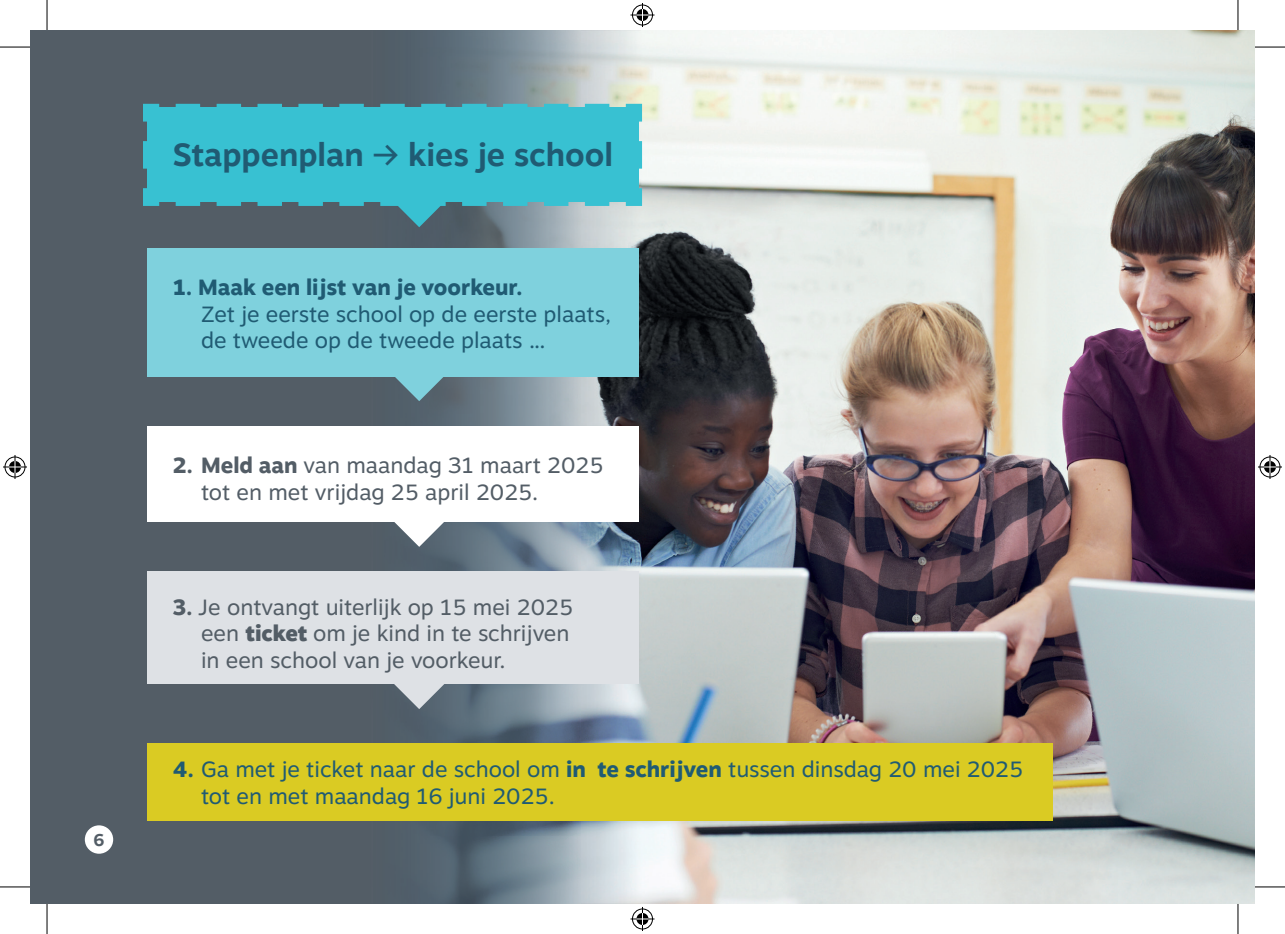
<style>
.page{position:relative;width:1285px;height:934px;background:#fff}
.page>*{position:absolute;margin:0;border:0;box-sizing:border-box;transform-origin:0 0}
.t1{font:700 32px "Motiva Sans";color:#205b73}
.t2{font:22px/26.4px "Motiva Sans";color:#205b73}
.t3{font:22px/26.4px "Motiva Sans";color:#535d66}
.t4{font:800 22px "Motiva Sans";color:#205b73}
.t5{font:700 17px "Motiva Sans";color:#535d66}
.s1{font-weight:800}
.s2{font-weight:900}
</style>
<div class="page">
<div style="left:30px;top:30px;width:1225px;height:873px;background:#535d66"></div>
<img style="left:641px;top:30px;width:614px;height:873px">
<svg style="left:369px;top:903px;width:272px;height:1px"></svg>
<svg style="left:369px;top:30px;width:272px;height:873px;background:#a3aeb5"></svg>
<img style="left:438px;top:903px;width:136px;height:1px">
<img style="left:373px;top:30px;width:207px;height:873px">
<svg style="left:143px;top:100px;width:503px;height:110px;background:#3dbdcd"></svg>
<div style="left:147px;top:248px;width:491px;height:128px;background:#7fd1dd"></div>
<div style="left:147px;top:743px;width:905px;height:78px;background:#dacb23"></div>
<div style="left:147px;top:426px;width:491px;height:95px;background:#fff"></div>
<div style="left:147px;top:571px;width:491px;height:112px;background:#dee1e5"></div>
<svg style="left:176px;top:198px;width:441px;height:29px"></svg>
<svg style="left:393px;top:376px;width:52px;height:25px"></svg>
<svg style="left:393px;top:521px;width:52px;height:25px"></svg>
<svg style="left:393px;top:683px;width:52px;height:25px"></svg>
<div style="left:85px;top:825px;width:28px;height:28px;background:#fff;border-radius:50%"></div>
<hr style="left:0;top:47px;width:30px;height:1px;background:#000">
<hr style="left:1255px;top:47px;width:30px;height:1px;background:#000">
<hr style="left:0;top:886px;width:30px;height:1px;background:#000">
<hr style="left:1255px;top:886px;width:30px;height:1px;background:#000">
<hr style="left:47px;top:0;width:1px;height:30px;background:#000">
<hr style="left:47px;top:903px;width:1px;height:30px;background:#000">
<hr style="left:1237px;top:0;width:1px;height:30px;background:#000">
<hr style="left:1237px;top:903px;width:1px;height:30px;background:#000">
<svg style="left:630px;top:3px;width:24px;height:24px"></svg>
<svg style="left:630px;top:907px;width:24px;height:23px"></svg>
<svg style="left:3px;top:455px;width:24px;height:24px"></svg>
<svg style="left:1258px;top:455px;width:24px;height:24px"></svg>
<svg style="left:374px;top:145px;width:24px;height:21px"></svg>
<p class="t5" style="left:93px;top:827px;width:12px">6</p>
<h1 class="t1" style="left:173px;top:131px;width:193px">Stappenplan</h1>
<h1 class="t1" style="left:408px;top:131px;width:207px">kies je school</h1>
<p class="t4" style="left:173px;top:271px;width:352px">1. Maak een lijst van je voorkeur.</p>
<p class="t2" style="left:201px;top:300px;width:411px">Zet je eerste school op de eerste plaats, de tweede op de tweede plaats ...</p>
<p class="t3" style="left:201px;top:451px;width:404px;text-indent:-28px"><span class="s1">2. Meld aan</span> van maandag 31 maart 2025 tot en met vrijdag 25 april 2025.</p>
<p class="t3" style="left:201px;top:593px;width:373px;text-indent:-28px"><span class="s1">3.</span> Je ontvangt uiterlijk op 15 mei 2025 een <span class="s2">ticket</span> om je kind in te schrijven in een school van je voorkeur.</p>
<p class="t2" style="left:201px;top:755px;width:823px;text-indent:-28px"><span class="s1">4.</span> Ga met je ticket naar de school om <span class="s1">in te schrijven</span> tussen dinsdag 20 mei 2025 tot en met maandag 16 juni 2025.</p>
</div>
